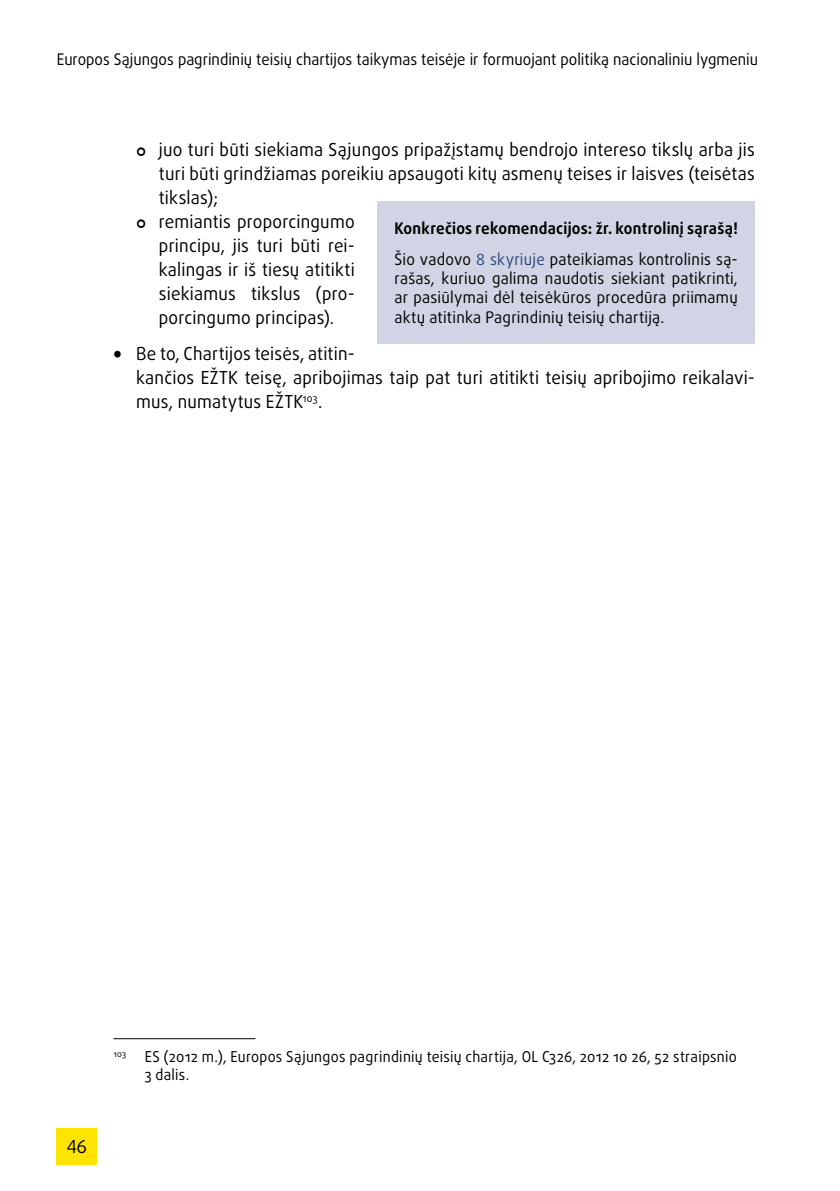
<style>
.page{position:relative;width:840px;height:1191px;background:#fff}
.page>*{position:absolute;margin:0;border:0;box-sizing:border-box;transform-origin:0 0}
.t1{font:18px/24px "Daxline Pro";letter-spacing:.01em;color:#000;text-align:justify;scale:.95 1}
.t2{font:18px "Daxline Pro";letter-spacing:.01em;color:#000}
.FRA_ACTIVITY_body{font:16px/19.2px "Daxline Pro";color:#000;text-align:justify;scale:.95 1}
.FRA_ACTIVITY_body-2{font:16px "Daxline Pro";color:#000;scale:.94 1}
.FRA_ACTIVITY_body-3{font:700 16px "Daxline Pro";letter-spacing:.02em;color:#000;scale:.95 1}
.footnote{font:15px/18px "Daxline Pro";letter-spacing:.02em;color:#000;scale:.95 1}
.s1{font-weight:900}
.s2{color:#2b497a}
</style>
<div class="page">
<div style="left:57px;top:1128px;width:40px;height:36px;background:#ffe400"></div>
<hr style="left:113px;top:1038px;width:142px;height:1px;background:#000">
<div style="left:377px;top:201px;width:377px;height:142px;background:#d1d4e4"></div>
<p class="FRA_ACTIVITY_body-2" style="left:57px;top:49px;width:747px">Europos Sąjungos pagrindinių teisių chartijos taikymas teisėje ir formuojant politiką nacionaliniu lygmeniu</p>
<p class="t1" style="left:159px;top:138px;width:628px">juo turi būti siekiama Sąjungos pripažįstamų bendrojo intereso tikslų arba jis turi būti grindžiamas poreikiu apsaugoti kitų asmenų teises ir laisves (teisėtas tikslas);</p>
<p class="t1" style="left:159px;top:210px;width:207px">remiantis proporcingumo principu, jis turi būti rei&shy;kalingas ir iš tiesų atitikti siekiamus tikslus (pro&shy;porcingumo principas).</p>
<p class="t1" style="left:136px;top:342px;width:652px;text-align:left;text-indent:-23px"><span class="s1">•</span> Be to, Chartijos teisės, atitin-<br>kančios EŽTK teisę, apribojimas taip pat turi atitikti teisių apribojimo reikalavi&shy;mus, numatytus EŽTK<sup>103</sup>.</p>
<p class="FRA_ACTIVITY_body-3" style="left:394px;top:218px;width:363px">Konkrečios rekomendacijos: žr. kontrolinį sąrašą!</p>
<p class="FRA_ACTIVITY_body" style="left:394px;top:250px;width:363px">Šio vadovo <span class="s2">8 skyriuje</span> pateikiamas kontrolinis są&shy;rašas, kuriuo galima naudotis siekiant patikrinti, ar pasiūlymai dėl teisėkūros procedūra priimamų aktų atitinka Pagrindinių teisių chartiją.</p>
<p class="t2" style="left:66px;top:1135px;width:22px">46</p>
<p class="footnote" style="left:145px;top:1048px;width:624px;text-indent:-31px"><sup>103</sup> ES (2012 m.), Europos Sąjungos pagrindinių teisių chartija, OL C326, 2012 10 26, 52 straipsnio<br>3 dalis.</p>
</div>
